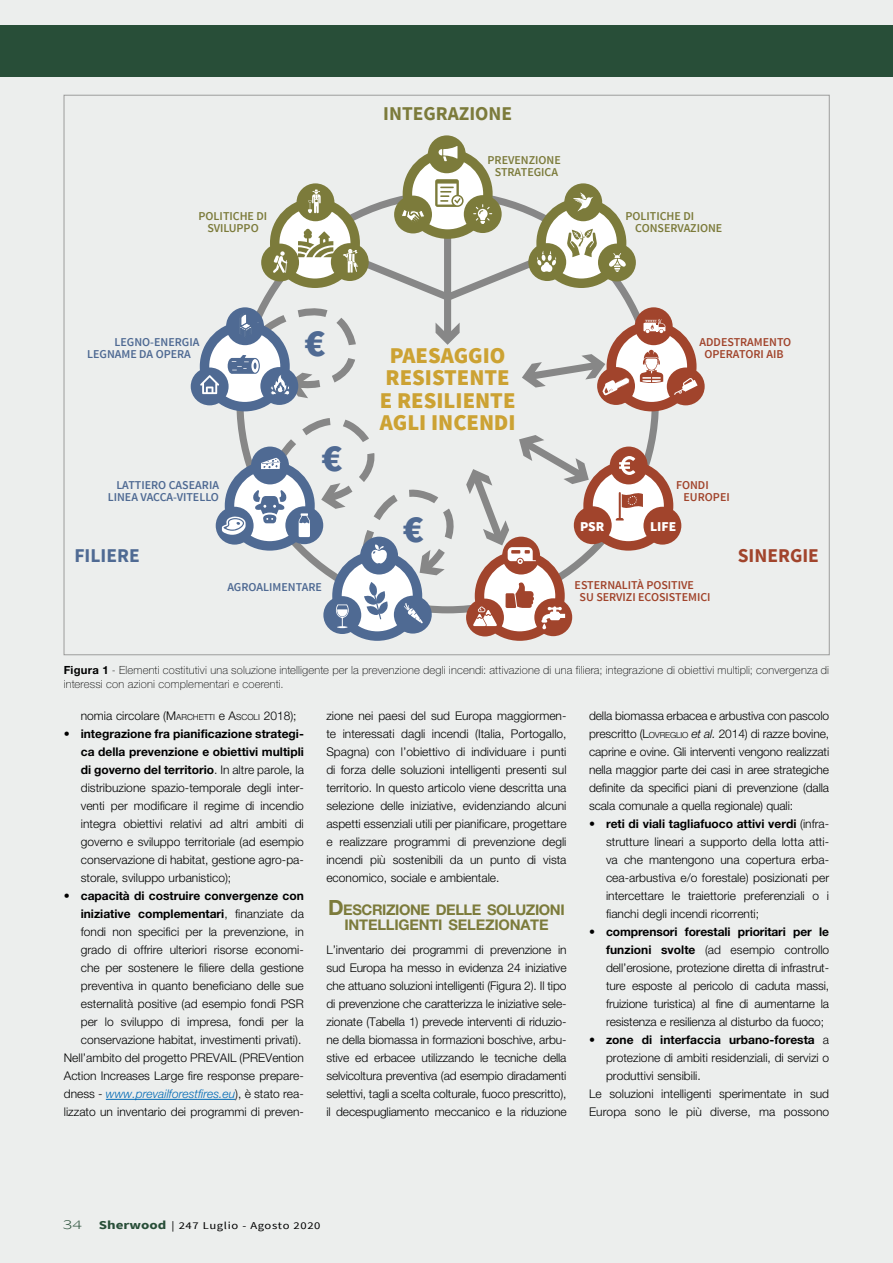
<style>
.page{position:relative;width:893px;height:1263px;background:#eceeed}
.page>*{position:absolute;margin:0;border:0;box-sizing:border-box;transform-origin:0 0}
.t1{font:900 39px "Source Sans Pro";color:#4f6a93}
.t2{font:900 22.5px/22.5px "Source Sans Pro";color:#cca233;text-align:center}
.t3{font:700 19.5px "Source Sans Pro";color:#7c7b3b}
.t4{font:700 19.5px "Source Sans Pro";color:#a1442c}
.t5{font:700 19.5px "Source Sans Pro";color:#4f6a93}
.t6{font:700 14.7px/15px "Helvetica Neue LT Std";letter-spacing:-.02em;color:#7c7b3b;text-align:center}
.t7{font:900 13.5px "Source Sans Pro";color:#fff}
.t8{font:300 12px/18px "Helvetica Neue LT Std";color:#000;text-align:justify}
.t9{font:600 12px/12px "Source Sans Pro";color:#a1442c}
.t10{font:600 12px/12px "Source Sans Pro";color:#4f6a93}
.t11{font:600 12px/12px "Source Sans Pro";color:#7c7b3b;text-align:center}
.t12{font:700 12px "Helvetica Neue LT Std";color:#000}
.t13{font:100 11.25px/13.5px "Helvetica Neue LT Std";letter-spacing:.015em;color:#000}
.t14{font:10.5px "Source Sans Pro";letter-spacing:.05em;color:#000;scale:1.2 1}
.s1{font-weight:700}
.s2{font-style:inherit}
.s3{font-size:8.4px}
.s4{font-style:italic;color:#0069b4}
.s5{font-size:21px}
.s6{font-style:italic}
.s7{font-weight:300}
.s8{font-weight:300;font-size:13.5px;color:#284e38}
.s9{font-weight:700;font-size:12px;color:#284e38}
</style>
<div class="page">
<hr style="left:106px;top:1099px;width:129px;height:1px;background:#0069b4">
<div style="left:0;top:26px;width:893px;height:51px;background:#284e38"></div>
<svg style="left:407px;top:154px;width:81px;height:80px"></svg>
<div style="left:403px;top:149px;width:90px;height:90px;border:9px solid #7c7b3b;border-radius:50%"></div>
<svg style="left:611px;top:326px;width:81px;height:81px"></svg>
<div style="left:607px;top:321px;width:89px;height:90px;border:9px solid #a1442c;border-radius:50%"></div>
<div style="left:332px;top:551px;width:90px;height:90px;border:9px solid #4f6a93;border-radius:50%"></div>
<div style="left:475px;top:551px;width:90px;height:90px;border:9px solid #a1442c;border-radius:50%"></div>
<div style="left:583px;top:461px;width:90px;height:90px;border:9px solid #a1442c;border-radius:50%"></div>
<div style="left:534px;top:598px;width:38px;height:38px;background:#a1442c;border-radius:50%"></div>
<div style="left:466px;top:599px;width:38px;height:37px;background:#a1442c;border-radius:50%"></div>
<svg style="left:394px;top:596px;width:38px;height:38px"></svg>
<div style="left:323px;top:596px;width:38px;height:38px;background:#4f6a93;border-radius:50%"></div>
<div style="left:191px;top:367px;width:38px;height:38px;background:#4f6a93;border-radius:50%"></div>
<div style="left:643px;top:507px;width:38px;height:38px;background:#a1442c;border-radius:50%"></div>
<div style="left:635px;top:307px;width:38px;height:38px;background:#a1442c;border-radius:50%"></div>
<div style="left:667px;top:367px;width:38px;height:38px;background:#a1442c;border-radius:50%"></div>
<div style="left:428px;top:135px;width:38px;height:38px;background:#7c7b3b;border-radius:50%"></div>
<svg style="left:439px;top:146px;width:18px;height:15px"></svg>
<svg style="left:674px;top:378px;width:24px;height:17px"></svg>
<svg style="left:199px;top:179px;width:466px;height:451px"></svg>
<h3 class="t3" style="left:383px;top:102px;width:130px">INTEGRAZIONE</h3>
<p class="t11" style="left:487px;top:154px;width:75px">PREVENZIONE<br>STRATEGICA</p>
<p class="t11" style="left:199px;top:211px;width:70px">POLITICHE DI<br>SVILUPPO</p>
<p class="t11" style="left:635px;top:211px;width:89px;text-align:left;text-indent:-10px">POLITICHE DI<br>CONSERVAZIONE</p>
<p class="t10" style="left:87px;top:337px;width:114px;text-indent:27px">LEGNO-ENERGIA<br>LEGNAME DA OPERA</p>
<p class="t10" style="left:108px;top:479px;width:113px;text-align:right">LATTIERO CASEARIA<br>LINEA VACCA-VITELLO</p>
<h1 class="t1" style="left:305px;top:321px;width:23px">€</h1>
<h1 class="t1" style="left:321px;top:436px;width:23px">€</h1>
<h2 class="t2" style="left:380px;top:344px;width:137px">PAESAGGIO<br>RESISTENTE<br>E RESILIENTE<br>AGLI INCENDI</h2>
<h1 class="t1" style="left:403px;top:506px;width:23px">€</h1>
<p class="t9" style="left:699px;top:336px;width:93px;text-align:center">ADDESTRAMENTO<br>OPERATORI AIB</p>
<p class="t9" style="left:683px;top:480px;width:48px;text-indent:-7px">FONDI<br>EUROPEI</p>
<p class="t7" style="left:580px;top:519px;width:26px">PSR</p>
<p class="t7" style="left:650px;top:519px;width:28px">LIFE</p>
<h3 class="t5" style="left:74px;top:545px;width:67px">FILIERE</h3>
<h3 class="t4" style="left:738px;top:545px;width:83px">SINERGIE</h3>
<p class="t10" style="left:227px;top:581px;width:96px">AGROALIMENTARE</p>
<p class="t9" style="left:580px;top:579px;width:133px;text-indent:-5px">ESTERNALITÀ POSITIVE<br>SU SERVIZI ECOSISTEMICI</p>
<p class="t13" style="left:64px;top:663px;width:767px"><span class="s1">Figura 1</span> - Elementi costitutivi una soluzione intelligente per la prevenzione degli incendi: attivazione di una filiera; integrazione di obiettivi multipli; convergenza di interessi con azioni complementari e coerenti.</p>
<p class="t8" style="left:81px;top:706px;width:217px">nomia circolare (<span class="s2">M</span><span class="s3">ARCHETTI</span> e <span class="s2">A</span><span class="s3">SCOLI</span> 2018);</p>
<p class="t8" style="left:81px;top:724px;width:225px;text-indent:-17px">• <span class="s1">integrazione fra pianificazione strategi&shy;ca della prevenzione e obiettivi multipli di governo del territorio</span>. In altre parole, la distribuzione spazio-temporale degli inter&shy;venti per modificare il regime di incendio integra obiettivi relativi ad altri ambiti di governo e sviluppo territoriale (ad esempio conservazione di habitat, gestione agro-pa&shy;storale, sviluppo urbanistico);</p>
<p class="t8" style="left:64px;top:886px;width:242px;text-align:right">• <span class="s1">capacità di costruire convergenze con iniziative complementari</span>, finanziate da fondi non specifici per la prevenzione, in grado di offrire ulteriori risorse economi&shy;che per sostenere le filiere della gestione preventiva in quanto beneficiano delle sue esternalità positive (ad esempio fondi PSR per lo sviluppo di impresa, fondi per la conservazione habitat, investimenti privati).<br>Nell’ambito del progetto PREVAIL (PREVention Action Increases Large fire response prepare&shy;dness - <span class="s4">www.prevailforestfires.eu</span>), è stato rea&shy;lizzato un inventario dei programmi di preven-</p>
<p class="t8" style="left:326px;top:706px;width:242px">zione nei paesi del sud Europa maggiormen&shy;te interessati dagli incendi (Italia, Portogallo, Spagna) con l’obiettivo di individuare i punti di forza delle soluzioni intelligenti presenti sul territorio. In questo articolo viene descritta una selezione delle iniziative, evidenziando alcuni aspetti essenziali utili per pianificare, progettare e realizzare programmi di prevenzione degli incendi più sostenibili da un punto di vista economico, sociale e ambientale.</p>
<p class="t6" style="left:328px;top:902px;width:238px"><span class="s5">D</span>ESCRIZIONE DELLE SOLUZIONI<br>INTELLIGENTI SELEZIONATE</p>
<p class="t8" style="left:326px;top:940px;width:242px">L’inventario dei programmi di prevenzione in sud Europa ha messo in evidenza 24 iniziative che attuano soluzioni intelligenti (Figura 2). Il tipo di prevenzione che caratterizza le iniziative sele&shy;zionate (Tabella 1) prevede interventi di riduzio&shy;ne della biomassa in formazioni boschive, arbu&shy;stive ed erbacee utilizzando le tecniche della selvicoltura preventiva (ad esempio diradamenti selettivi, tagli a scelta colturale, fuoco prescritto), il decespugliamento meccanico e la riduzione</p>
<p class="t8" style="left:589px;top:706px;width:242px">della biomassa erbacea e arbustiva con pascolo prescritto (<span class="s2">L</span><span class="s3">OVREGLIO</span> <span class="s6">et al.</span> 2014) di razze bovine, caprine e ovine. Gli interventi vengono realizzati nella maggior parte dei casi in aree strategiche definite da specifici piani di prevenzione (dalla scala comunale a quella regionale) quali:</p>
<p class="t8" style="left:606px;top:814px;width:225px;text-indent:-17px">• <span class="s1">reti di viali tagliafuoco attivi verdi</span> (infra&shy;strutture lineari a supporto della lotta atti&shy;va che mantengono una copertura erba&shy;cea-arbustiva e/o forestale) posizionati per intercettare le traiettorie preferenziali o i fianchi degli incendi ricorrenti;</p>
<p class="t8" style="left:606px;top:922px;width:225px;text-indent:-17px">• <span class="s1">comprensori forestali prioritari per le funzioni svolte</span> (ad esempio controllo dell’erosione, protezione diretta di infrastrut&shy;ture esposte al pericolo di caduta massi, fruizione turistica) al fine di aumentarne la resistenza e resilienza al disturbo da fuoco;</p>
<p class="t12" style="left:589px;top:1032px;width:242px"><span class="s7">•</span> zone di interfaccia urbano-foresta <span class="s7">a</span></p>
<p class="t8" style="left:606px;top:1048px;width:225px">protezione di ambiti residenziali, di servizi o</p>
<p class="t8" style="left:606px;top:1066px;width:96px">produttivi sensibili.</p>
<p class="t8" style="left:589px;top:1084px;width:242px">Le soluzioni intelligenti sperimentate in sud</p>
<p class="t8" style="left:589px;top:1102px;width:242px">Europa sono le più diverse, ma possono</p>
<p class="t14" style="left:63px;top:1220px;width:216px"><span class="s8">34</span> <span class="s9">Sherwood</span> | 247 Luglio - Agosto 2020</p>
</div>
